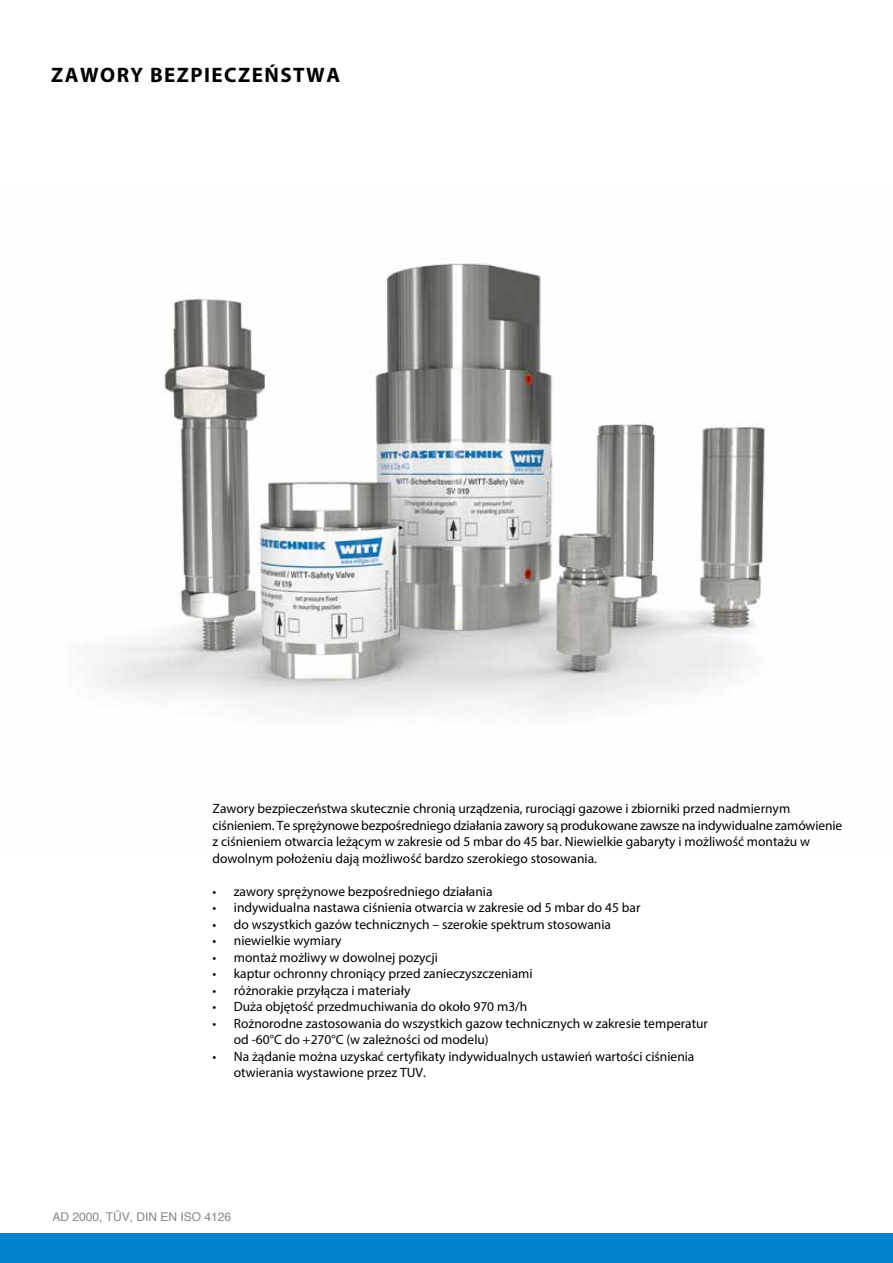
<style>
.page{position:relative;width:893px;height:1263px;background:#fff}
.page>*{position:absolute;margin:0;border:0;box-sizing:border-box;transform-origin:0 0}
.t1{font:700 21px "Myriad Pro";letter-spacing:.07em;color:#000}
.t2{font:13.5px/16.5px "Myriad Pro";color:#000}
.t3{font:12px "Helvetica";color:#878787}
</style>
<div class="page">
<img style="left:101px;top:263px;width:665px;height:449px">
<div style="left:0;top:1234px;width:893px;height:29px;background:#0081c9"></div>
<h1 class="t1" style="left:51px;top:61px;width:290px">ZAWORY BEZPIECZEŃSTWA</h1>
<p class="t2" style="left:213px;top:800px;width:631px">Zawory bezpieczeństwa skutecznie chronią urządzenia, rurociągi gazowe i zbiorniki przed nadmiernym ciśnieniem. Te sprężynowe bezpośredniego działania zawory są produkowane zawsze na indywidualne zamówienie z ciśnieniem otwarcia leżącym w zakresie od 5 mbar do 45 bar. Niewielkie gabaryty i możliwość montażu w dowolnym położeniu dają możliwość bardzo szerokiego stosowania.</p>
<p class="t2" style="left:213px;top:883px;width:282px">• zawory sprężynowe bezpośredniego działania</p>
<p class="t2" style="left:213px;top:899px;width:429px">• indywidualna nastawa ciśnienia otwarcia w zakresie od 5 mbar do 45 bar</p>
<p class="t2" style="left:213px;top:916px;width:400px">• do wszystkich gazów technicznych – szerokie spektrum stosowania</p>
<p class="t2" style="left:213px;top:932px;width:130px">• niewielkie wymiary</p>
<p class="t2" style="left:213px;top:949px;width:227px">• montaż możliwy w dowolnej pozycji</p>
<p class="t2" style="left:213px;top:965px;width:322px">• kaptur ochronny chroniący przed zanieczyszczeniami</p>
<p class="t2" style="left:213px;top:982px;width:199px">• różnorakie przyłącza i materiały</p>
<p class="t2" style="left:213px;top:998px;width:316px">• Duża objętość przedmuchiwania do około 970 m3/h</p>
<p class="t2" style="left:234px;top:1015px;width:476px;text-indent:-21px">• Rożnorodne zastosowania do wszystkich gazow technicznych w zakresie temperatur od -60°C do +270°C (w zależności od modelu)</p>
<p class="t2" style="left:234px;top:1048px;width:462px;text-indent:-21px">• Na żądanie można uzyskać certyfikaty indywidualnych ustawień wartości ciśnienia otwierania wystawione przez TUV.</p>
<p class="t3" style="left:52px;top:1207px;width:180px">AD 2000, TÜV, DIN EN ISO 4126</p>
</div>
